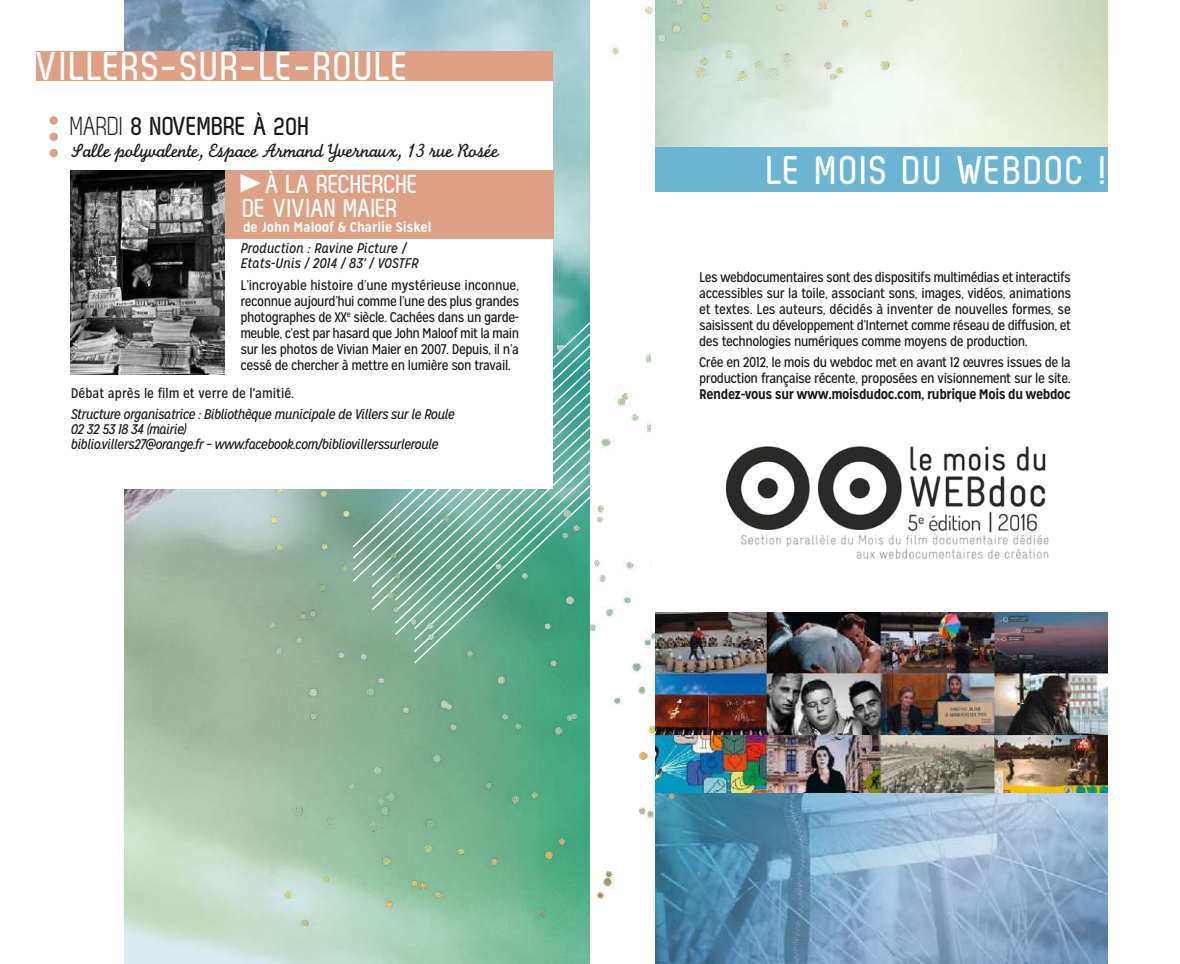
<style>
.page{position:relative;width:1180px;height:964px;background:#fff}
.page>*{position:absolute;margin:0;border:0;box-sizing:border-box;transform-origin:0 0}
.t1{font:700 40px "Zag";letter-spacing:.05em;color:#fff}
.t2{font:700 26px/24px "Zag";color:#fff}
.t3{font:700 26px "Zag";color:#181716}
.t4{font:20px "Monoline Script MT Std";letter-spacing:-.03em;color:#181716}
.t5{font:14px/16px "Mission Gothic";letter-spacing:-.03em;color:#181716;text-align:justify}
.t6{font:italic 14px/15.4px "Mission Gothic";letter-spacing:-.04em;color:#181716}
.t7{font:700 14px "Mission Gothic";letter-spacing:-.03em;color:#181716}
.t8{font:italic 14px/15.4px "Mission Gothic";color:#181716}
.t9{font:14px "Mission Gothic";color:#181716}
.t10{font:700 14px "Mission Gothic";color:#fff}
.s1{font-family:"Zag Normal";font-weight:400}
</style>
<div class="page">
<img style="left:655px;top:0;width:452px;height:964px">
<img style="left:611px;top:0;width:314px;height:80px">
<img style="left:125px;top:0;width:465px;height:964px">
<img style="left:271px;top:345px;width:428px;height:581px">
<div style="left:37px;top:51px;width:516px;height:438px;background:#fff"></div>
<div style="left:651px;top:191px;width:462px;height:421px;background:#fff"></div>
<img style="left:725px;top:446px;width:324px;height:113px">
<div style="left:655px;top:147px;width:452px;height:44px;background:#6bb4d2"></div>
<div style="left:37px;top:51px;width:516px;height:29px;background:#dda085"></div>
<svg style="left:49px;top:116px;width:9px;height:41px"></svg>
<div style="left:71px;top:170px;width:482px;height:69px;background:#dda085"></div>
<svg style="left:240px;top:174px;width:21px;height:19px"></svg>
<img style="left:71px;top:170px;width:153px;height:204px">
<img style="left:655px;top:612px;width:452px;height:181px">
<h1 class="t1" style="left:37px;top:44px;width:370px">VILLERS-SUR-LE-ROULE</h1>
<h2 class="t3" style="left:71px;top:112px;width:240px"><span class="s1">Mardi</span> 8 NOVEMBRE À 20H</h2>
<h3 class="t4" style="left:71px;top:139px;width:429px">Salle polyvalente, Espace Armand Yvernaux, 13 rue Rosée</h3>
<h2 class="t2" style="left:240px;top:171px;width:180px;text-indent:26px">À LA RECHERCHE<br>DE VIVIAN MAIER</h2>
<p class="t10" style="left:243px;top:218px;width:190px">de John Maloof &amp; Charlie Siskel</p>
<p class="t8" style="left:240px;top:241px;width:180px">Production : Ravine Picture /<br>Etats-Unis / 2014 / 83' / VOSTFR</p>
<p class="t5" style="left:240px;top:277px;width:280px">L’incroyable histoire d’une mystérieuse inconnue, reconnue aujourd’hui comme l’une des plus grandes photographes de XX<sup>e</sup> siècle. Cachées dans un garde&shy;meuble, c’est par hasard que John Maloof mit la main sur les photos de Vivian Maier en 2007. Depuis, il n’a cessé de chercher à mettre en lumière son travail.</p>
<p class="t9" style="left:71px;top:384px;width:225px">Débat après le film et verre de l'amitié.</p>
<p class="t6" style="left:71px;top:406px;width:385px">Structure organisatrice : Bibliothèque municipale de Villers sur le Roule<br>02 32 53 18 34 (mairie)<br>biblio.villers27@orange.fr – www.facebook.com/bibliovillerssurleroule</p>
<h1 class="t1" style="left:767px;top:148px;width:341px">LE MOIS DU WEBDOC !</h1>
<p class="t5" style="left:699px;top:269px;width:373px">Les webdocumentaires sont des dispositifs multimédias et interactifs accessibles sur la toile, associant sons, images, vidéos, animations et textes. Les auteurs, décidés à inventer de nouvelles formes, se saisissent du développement d’Internet comme réseau de diffusion, et des technologies numériques comme moyens de production.</p>
<p class="t5" style="left:699px;top:354px;width:373px">Crée en 2012, le mois du webdoc met en avant 12 œuvres issues de la production française récente, proposées en visionnement sur le site.</p>
<p class="t7" style="left:699px;top:386px;width:373px">Rendez-vous sur www.moisdudoc.com, rubrique Mois du webdoc</p>
</div>
